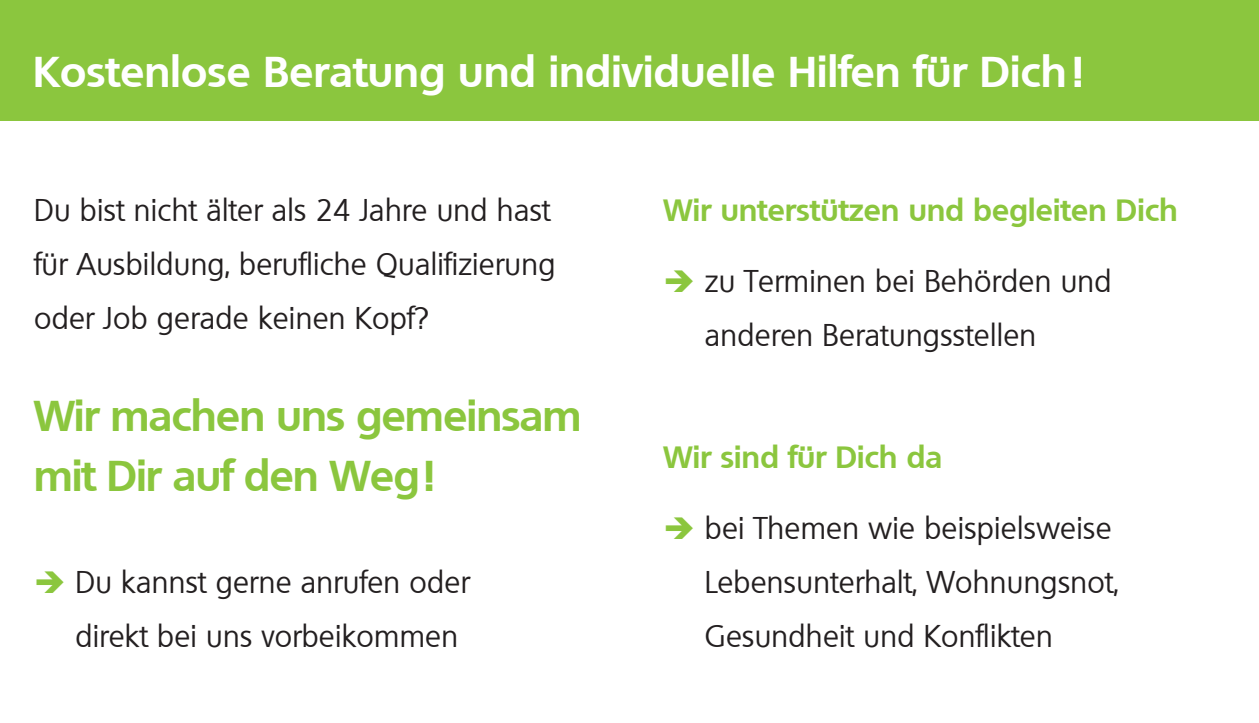
<style>
.page{position:relative;width:1259px;height:723px;background:#fff}
.page>*{position:absolute;margin:0;border:0;box-sizing:border-box;transform-origin:0 0}
.t1{font:700 42px "Quebec";letter-spacing:.01em;color:#fff}
.t2{font:700 42px/60px "Quebec";letter-spacing:-.01em;color:#8bc63e}
.t3{font:30px/54px "Quebec";letter-spacing:.01em;color:#231f20}
.t4{font:700 30px "Quebec";letter-spacing:.01em;color:#8bc63e}
.s1{color:#8bc63e}
</style>
<div class="page">
<div style="left:0;top:0;width:1259px;height:121px;background:#8bc63e"></div>
<h1 class="t1" style="left:34px;top:44px;width:1050px">Kostenlose Beratung und individuelle Hilfen für Dich!</h1>
<p class="t3" style="left:34px;top:183px;width:523px">Du bist nicht älter als 24 Jahre und hast für Ausbildung, berufliche Qualifizierung oder Job gerade keinen Kopf?</p>
<h1 class="t2" style="left:34px;top:385px;width:549px">Wir machen uns gemeinsam mit Dir auf den Weg!</h1>
<p class="t3" style="left:75px;top:555px;width:396px;text-indent:-41px"><span class="s1">➔</span> Du kannst gerne anrufen oder direkt bei uns vorbeikommen</p>
<p class="t4" style="left:663px;top:190px;width:515px">Wir unterstützen und begleiten Dich</p>
<p class="t3" style="left:705px;top:254px;width:408px;text-indent:-41px"><span class="s1">➔</span> zu Terminen bei Behörden und anderen Beratungsstellen</p>
<p class="t4" style="left:663px;top:437px;width:280px">Wir sind für Dich da</p>
<p class="t3" style="left:705px;top:501px;width:415px;text-indent:-41px"><span class="s1">➔</span> bei Themen wie beispielsweise<br>Lebensunterhalt, Wohnungsnot,<br>Gesundheit und Konflikten</p>
</div>
